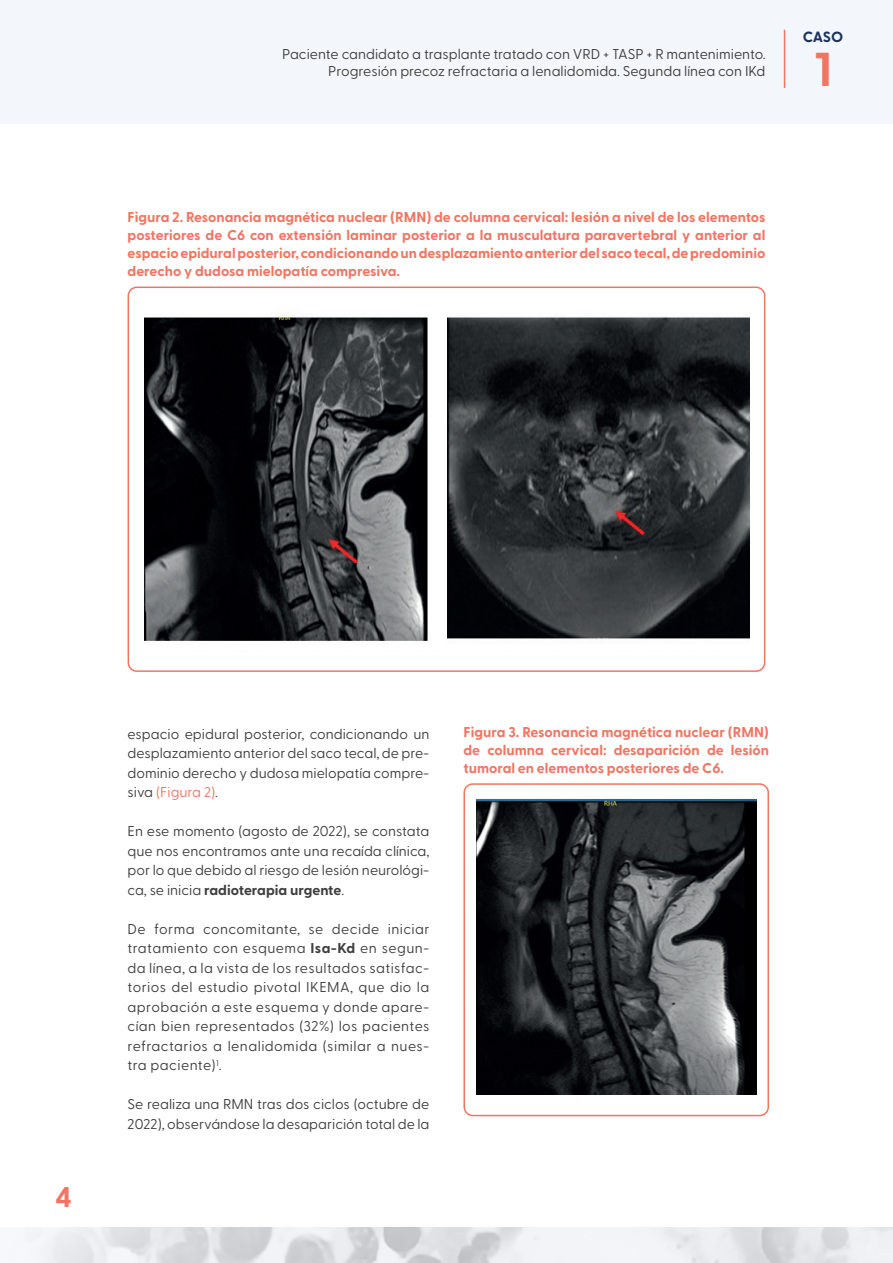
<style>
.page{position:relative;width:893px;height:1263px;background:#fff}
.page>*{position:absolute;margin:0;border:0;box-sizing:border-box;transform-origin:0 0}
.t1{font:700 47.55px "Greycliff CF";color:#f37462}
.t2{font:700 28.5px "Greycliff CF";color:#f37462}
.t3{font:700 14.85px "Greycliff CF";color:#1a3260}
.t4{font:14.25px/19.5px "Greycliff CF";color:#3e3e3f;text-align:justify}
.t5{font:700 14.25px/18px "Greycliff CF";color:#f37462;text-align:justify}
.s1{color:#f37462}
.s2{font-weight:700}
</style>
<div class="page">
<img style="left:24px;top:1227px;width:869px;height:36px">
<div style="left:0;top:0;width:893px;height:123px;background:#f3f6fa"></div>
<hr style="left:784px;top:30px;width:1px;height:58px;background:#f37462">
<div style="left:128px;top:287px;width:637px;height:385px;border:2px solid #f37462;border-radius:9px"></div>
<img style="left:145px;top:314px;width:604px;height:327px">
<div style="left:463px;top:783px;width:306px;height:333px;border:2px solid #f37462;border-radius:9px"></div>
<img style="left:476px;top:798px;width:281px;height:296px">
<p class="t3" style="left:803px;top:25px;width:42px">CASO</p>
<p class="t4" style="left:282px;top:45px;width:485px;line-height:16.5px;text-align:right">Paciente candidato a trasplante tratado con VRD + TASP + R mantenimiento.<br>Progresión precoz refractaria a lenalidomida. Segunda línea con IKd</p>
<h1 class="t1" style="left:814px;top:34px;width:19px">1</h1>
<p class="t5" style="left:128px;top:207px;width:639px">Figura 2. Resonancia magnética nuclear (RMN) de columna cervical: lesión a nivel de los elementos posteriores de C6 con extensión laminar posterior a la musculatura paravertebral y anterior al espacio epidural posterior, condicionando un desplazamiento anterior del saco tecal, de predominio derecho y dudosa mielopatía compresiva.</p>
<h2 class="t2" style="left:55px;top:1175px;width:18px">4</h2>
<p class="t4" style="left:128px;top:723px;width:303px">espacio epidural posterior, condicionando un desplazamiento anterior del saco tecal, de pre&shy;dominio derecho y dudosa mielopatía compre&shy;siva <span class="s1">(Figura 2)</span>.</p>
<p class="t4" style="left:128px;top:820px;width:304px">En ese momento (agosto de 2022), se constata que nos encontramos ante una recaída clínica, por lo que debido al riesgo de lesión neurológi&shy;ca, se inicia <span class="s2">radioterapia urgente</span>.</p>
<p class="t4" style="left:128px;top:918px;width:304px">De forma concomitante, se decide iniciar tratamiento con esquema <span class="s2">Isa-Kd</span> en segun&shy;da línea, a la vista de los resultados satisfac&shy;torios del estudio pivotal IKEMA, que dio la aprobación a este esquema y donde apare&shy;cían bien representados (32%) los pacientes refractarios a lenalidomida (similar a nues&shy;tra paciente)<sup>1</sup>.</p>
<p class="t4" style="left:128px;top:1093px;width:303px">Se realiza una RMN tras dos ciclos (octubre de<br>2022), observándose la desaparición total de la</p>
<p class="t5" style="left:463px;top:722px;width:307px">Figura 3. Resonancia magnética nuclear (RMN) de columna cervical: desaparición de lesión tumoral en elementos posteriores de C6.</p>
</div>
